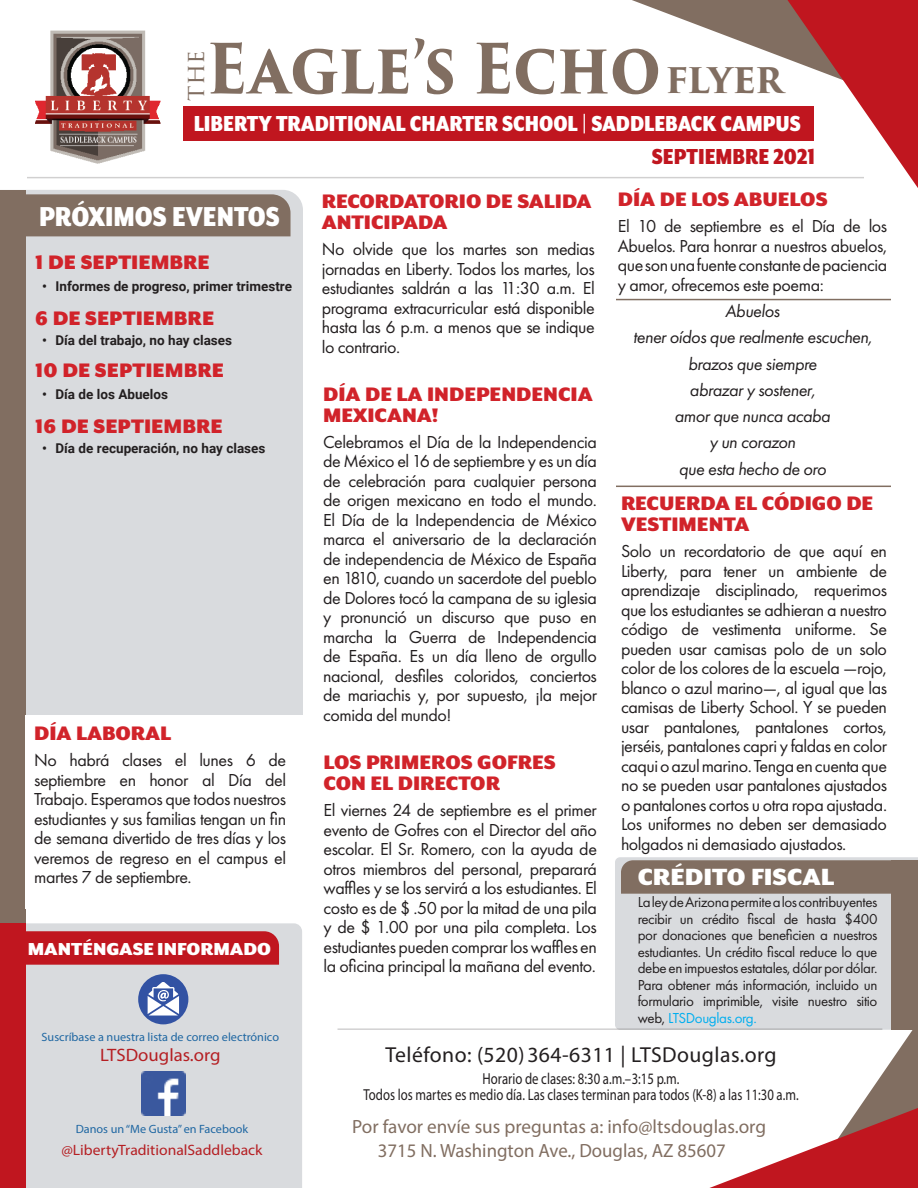
<style>
.page{position:relative;width:918px;height:1188px;background:#fff}
.page>*{position:absolute;margin:0;border:0;box-sizing:border-box;transform-origin:0 0}
.t1{font:700 67.35px "Trajan Pro 3";letter-spacing:-.015em;color:#816e61;scale:.89 1}
.t2{font:900 31.5px "Mr Eaves XL San Nar OT";color:#fff}
.t3{font:900 27px "Mr Eaves XL San Nar OT";color:#fff;scale:1.22 1}
.t4{font:25.2px "Trajan Pro 3";color:#816e61}
.t5{font:900 25.05px "Mr Eaves XL San Nar OT";color:#fff}
.t6{font:900 25.05px "Mr Eaves XL San Nar OT";color:#c0161f}
.t7{font:900 22.5px/21px "Mr Eaves XL San Nar OT";color:#d1232a;scale:1.2 1}
.t8{font:900 22.5px "Mr Eaves XL Mod OT";color:#d1232a}
.t9{font:21.75px "Myriad Pro";letter-spacing:.02em;color:#231f20}
.t10{font:900 19.95px "Mr Eaves XL San Nar OT";color:#fff;scale:1.22 1}
.t11{font:19.2px/24.2px "Myriad Pro";color:#816e61}
.t12{font:18px/19.5px "Futura PT";letter-spacing:-.025em;color:#231f20;text-align:justify}
.t13{font:italic 18px/26.2px "Futura PT";letter-spacing:-.025em;color:#231f20;text-align:center}
.t14{font:18px "Myriad Pro";color:#b51f23;scale:1.04 1}
.t15{font:15.9px/16.6px "Myriad Pro";color:#231f20;text-align:center;scale:.8 1}
.t16{font:15px/16.5px "Futura PT";letter-spacing:-.025em;color:#231f20;text-align:justify}
.t17{font:15px "Myriad Pro";color:#b51f23;scale:1.04 1}
.t18{font:700 13.5px "Roboto";color:#231f20}
.t19{font:12px "Myriad Pro";color:#1f67a2}
.s1{font-size:34.35px}
.s2{color:#00aeef}
</style>
<div class="page">
<svg style="left:709px;top:1030px;width:209px;height:158px"></svg>
<svg style="left:632px;top:0;width:286px;height:188px"></svg>
<div style="left:0;top:190px;width:303px;height:525px;background:#d9dbde"></div>
<div style="left:615px;top:857px;width:303px;height:173px;background:#d9dbde"></div>
<div style="left:25px;top:923px;width:277px;height:265px;background:#d9dbde"></div>
<img style="left:36px;top:30px;width:125px;height:134px">
<div style="left:138px;top:974px;width:50px;height:50px;background:#3252a3;border-radius:50%"></div>
<svg style="left:148px;top:982px;width:31px;height:34px"></svg>
<img style="left:142px;top:1072px;width:43px;height:43px">
<div style="left:25px;top:194px;width:266px;height:42px;background:#816e61"></div>
<div style="left:621px;top:860px;width:271px;height:34px;background:#816e61"></div>
<div style="left:25px;top:931px;width:254px;height:34px;background:#c0161f"></div>
<div style="left:0;top:923px;width:25px;height:265px;background:#c0161f"></div>
<hr style="left:338px;top:1028px;width:544px;height:2px;background:#231f20">
<hr style="left:27px;top:177px;width:837px;height:1px;background:#231f20">
<div style="left:0;top:191px;width:25px;height:732px;background:#816e61"></div>
<div style="left:892px;top:860px;width:26px;height:170px;background:#816e61"></div>
<div style="left:183px;top:106px;width:630px;height:34px;background:#c0161f"></div>
<hr style="left:616px;top:299px;width:275px;height:1px;background:#816e61">
<hr style="left:616px;top:486px;width:275px;height:1px;background:#816e61">
<h1 class="t1" style="left:206px;top:19px;width:649px">Eagle’s Echo <span class="s1">FLYER</span></h1>
<h3 class="t4" style="left:178px;top:101px;width:52px;rotate:-90deg">the</h3>
<h3 class="t5" style="left:194px;top:111px;width:608px">LIBERTY TRADITIONAL CHARTER SCHOOL | SADDLEBACK CAMPUS</h3>
<h3 class="t6" style="left:652px;top:144px;width:165px">SEPTIEMBRE 2021</h3>
<h2 class="t2" style="left:39px;top:201px;width:242px">PRÓXIMOS EVENTOS</h2>
<p class="t8" style="left:35px;top:251px;width:176px">1 DE SEPTIEMBRE</p>
<p class="t18" style="left:42px;top:277px;width:252px">• Informes de progreso, primer trimestre</p>
<p class="t8" style="left:35px;top:307px;width:181px">6 DE SEPTIEMBRE</p>
<p class="t18" style="left:42px;top:331px;width:192px">• Día del trabajo, no hay clases</p>
<p class="t8" style="left:35px;top:359px;width:190px">10 DE SEPTIEMBRE</p>
<p class="t18" style="left:42px;top:385px;width:128px">• Día de los Abuelos</p>
<p class="t8" style="left:35px;top:415px;width:189px">16 DE SEPTIEMBRE</p>
<p class="t18" style="left:42px;top:439px;width:225px">• Día de recuperación, no hay clases</p>
<p class="t7" style="left:34px;top:723px;width:116px">DÍA LABORAL</p>
<p class="t12" style="left:34px;top:751px;width:254px">No habrá clases el lunes 6 de septiembre en honor al Día del Trabajo. Esperamos que todos nuestros estudiantes y sus familias tengan un fin de semana divertido de tres días y los veremos de regreso en el campus el martes 7 de septiembre.</p>
<p class="t10" style="left:28px;top:939px;width:201px">MANTÉNGASE INFORMADO</p>
<p class="t19" style="left:42px;top:1030px;width:239px">Suscríbase a nuestra lista de correo electrónico</p>
<p class="t14" style="left:100px;top:1044px;width:117px">LTSDouglas.org</p>
<p class="t19" style="left:76px;top:1122px;width:174px">Danos un “Me Gusta” en Facebook</p>
<p class="t17" style="left:61px;top:1140px;width:195px">@LibertyTraditionalSaddleback</p>
<p class="t7" style="left:322px;top:191px;width:226px">RECORDATORIO DE SALIDA<br>ANTICIPADA</p>
<p class="t12" style="left:322px;top:239px;width:275px">No olvide que los martes son medias jornadas en Liberty. Todos los martes, los estudiantes saldrán a las 11:30 a.m. El programa extracurricular está disponible hasta las 6 p.m. a menos que se indique lo contrario.</p>
<p class="t7" style="left:323px;top:383px;width:226px">DÍA DE LA INDEPENDENCIA<br>MEXICANA!</p>
<p class="t12" style="left:323px;top:432px;width:275px">Celebramos el Día de la Independencia de México el 16 de septiembre y es un día de celebración para cualquier persona de origen mexicano en todo el mundo.<br>El Día de la Independencia de México marca el aniversario de la declaración de independencia de México de España en 1810, cuando un sacerdote del pueblo de Dolores tocó la campana de su iglesia y pronunció un discurso que puso en marcha la Guerra de Independencia de España. Es un día lleno de orgullo nacional, desfiles coloridos, conciertos de mariachis y, por supuesto, ¡la mejor comida del mundo!</p>
<p class="t7" style="left:324px;top:752px;width:195px">LOS PRIMEROS GOFRES<br>CON EL DIRECTOR</p>
<p class="t12" style="left:324px;top:800px;width:275px">El viernes 24 de septiembre es el primer evento de Gofres con el Director del año escolar. El Sr. Romero, con la ayuda de otros miembros del personal, preparará waffles y se los servirá a los estudiantes. El costo es de $ .50 por la mitad de una pila y de $ 1.00 por una pila completa. Los estudiantes pueden comprar los waffles en la oficina principal la mañana del evento.</p>
<p class="t7" style="left:618px;top:189px;width:176px">DÍA DE LOS ABUELOS</p>
<p class="t12" style="left:618px;top:217px;width:271px">El 10 de septiembre es el Día de los Abuelos. Para honrar a nuestros abuelos, que son una fuente constante de paciencia y amor, ofrecemos este poema:</p>
<p class="t13" style="left:633px;top:298px;width:240px">Abuelos<br>tener oídos que realmente escuchen, brazos que siempre<br>abrazar y sostener,<br>amor que nunca acaba<br>y un corazon<br>que esta hecho de oro</p>
<p class="t7" style="left:621px;top:493px;width:212px">RECUERDA EL CÓDIGO DE<br>VESTIMENTA</p>
<p class="t12" style="left:621px;top:541px;width:268px">Solo un recordatorio de que aquí en Liberty, para tener un ambiente de aprendizaje disciplinado, requerimos que los estudiantes se adhieran a nuestro código de vestimenta uniforme. Se pueden usar camisas polo de un solo color de los colores de la escuela —rojo, blanco o azul marino—, al igual que las camisas de Liberty School. Y se pueden usar pantalones, pantalones cortos, jerséis, pantalones capri y faldas en color caqui o azul marino. Tenga en cuenta que no se pueden usar pantalones ajustados o pantalones cortos u otra ropa ajustada.<br>Los uniformes no deben ser demasiado holgados ni demasiado ajustados.</p>
<h3 class="t3" style="left:638px;top:863px;width:162px">CRÉDITO FISCAL</h3>
<p class="t16" style="left:638px;top:894px;width:241px">La ley de Arizona permite a los contribuyentes recibir un crédito fiscal de hasta $400 por donaciones que beneficien a nuestros estudiantes. Un crédito fiscal reduce lo que debe en impuestos estatales, dólar por dólar.<br>Para obtener más información, incluido un formulario imprimible, visite nuestro sitio web, <span class="s2">LTSDouglas.org.</span></p>
<p class="t9" style="left:385px;top:1041px;width:393px">Teléfono: (520) 364-6311 | LTSDouglas.org</p>
<p class="t15" style="left:363px;top:1070px;width:546px">Horario de clases: 8:30 a.m.–3:15 p.m.<br>Todos los martes es medio día. Las clases terminan para todos (K-8) a las 11:30 a.m.</p>
<p class="t11" style="left:378px;top:1114px;width:390px;text-indent:-26px">Por favor envíe sus preguntas a: info@ltsdouglas.org<br>3715 N. Washington Ave., Douglas, AZ 85607</p>
</div>
